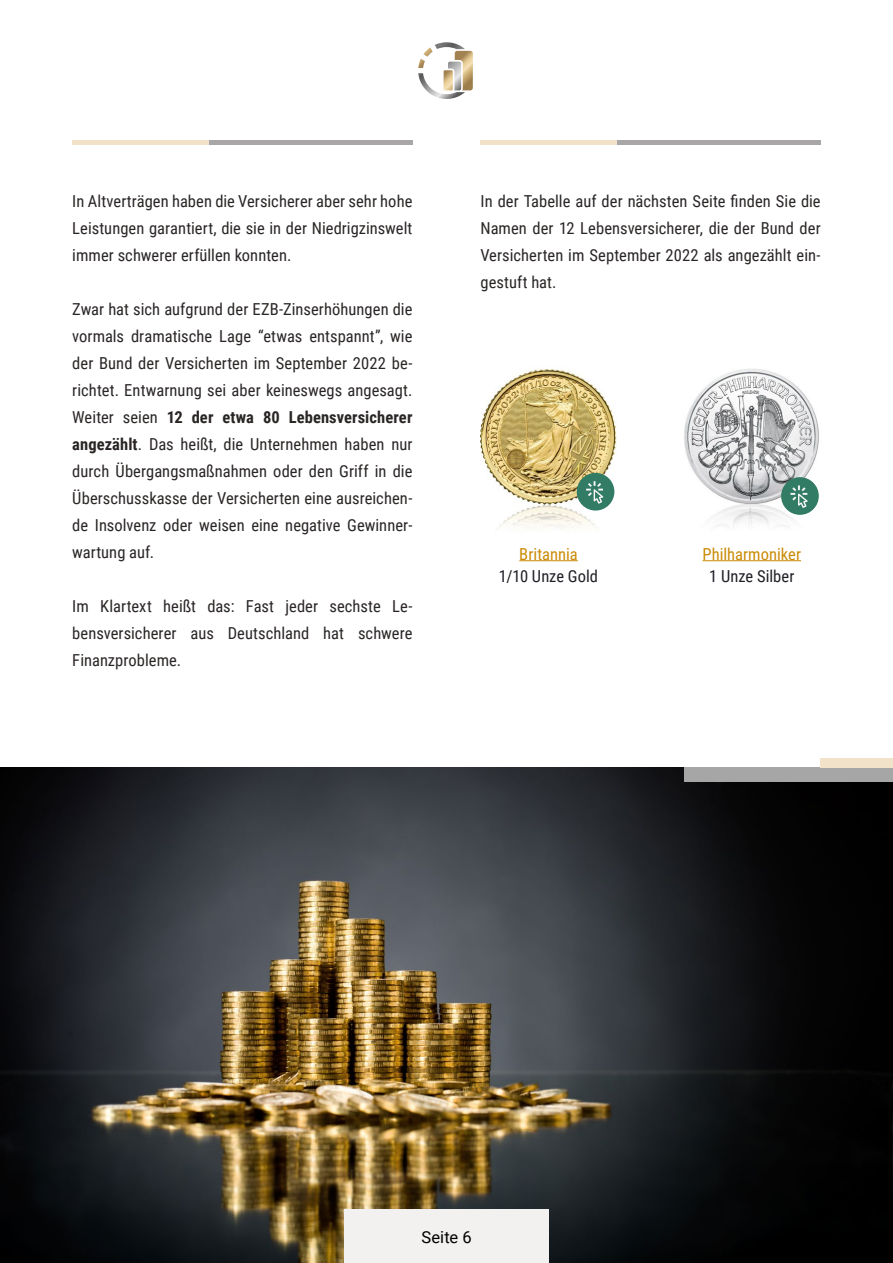
<style>
.page{position:relative;width:893px;height:1263px;background:#fff}
.page>*{position:absolute;margin:0;border:0;box-sizing:border-box;transform-origin:0 0}
.t1{font:16.5px/27px "Roboto Condensed";letter-spacing:.005em;color:#292524;text-align:justify}
.t2{font:16.5px "Roboto Condensed";color:#ca8a04}
.t3{font:16.5px "Roboto Condensed";color:#1e1f25}
.t4{font:16.5px "Roboto";letter-spacing:.005em;color:#000}
.s1{font-weight:700}
</style>
<div class="page">
<div style="left:208px;top:140px;width:204px;height:5px;background:#a8a6a6"></div>
<div style="left:617px;top:140px;width:204px;height:5px;background:#a8a6a6"></div>
<div style="left:72px;top:140px;width:136px;height:5px;background:#f2e2c9"></div>
<div style="left:480px;top:140px;width:137px;height:5px;background:#f2e2c9"></div>
<img style="left:0;top:767px;width:893px;height:496px">
<div style="left:685px;top:767px;width:208px;height:15px;background:#a6a6a6"></div>
<div style="left:821px;top:758px;width:72px;height:9px;background:#f2e2c9"></div>
<img style="left:480px;top:368px;width:137px;height:160px">
<img style="left:684px;top:369px;width:135px;height:157px">
<hr style="left:519px;top:560px;width:59px;height:1px;background:#ca8a04">
<hr style="left:703px;top:560px;width:98px;height:1px;background:#ca8a04">
<div style="left:577px;top:473px;width:37px;height:37px;background:#327c65;border-radius:50%"></div>
<svg style="left:586px;top:481px;width:17px;height:23px"></svg>
<div style="left:781px;top:477px;width:38px;height:38px;background:#327c65;border-radius:50%"></div>
<svg style="left:790px;top:485px;width:18px;height:23px"></svg>
<svg style="left:418px;top:42px;width:55px;height:57px"></svg>
<div style="left:344px;top:1210px;width:205px;height:53px;background:#f2f1f0"></div>
<p class="t1" style="left:72px;top:187px;width:342px">In Altverträgen haben die Versicherer aber sehr hohe Leistungen garantiert, die sie in der Niedrigzinswelt immer schwerer erfüllen konnten.</p>
<p class="t1" style="left:72px;top:295px;width:342px">Zwar hat sich aufgrund der EZB-Zinserhöhungen die vormals dramatische Lage “etwas entspannt”, wie der Bund der Versicherten im September 2022 be&shy;richtet. Entwarnung sei aber keineswegs angesagt.<br>Weiter seien <span class="s1">12 der etwa 80 Lebensversicherer angezählt</span>. Das heißt, die Unternehmen haben nur durch Übergangsmaßnahmen oder den Griff in die Überschusskasse der Versicherten eine ausreichen&shy;de Insolvenz oder weisen eine negative Gewinner&shy;wartung auf.</p>
<p class="t1" style="left:72px;top:592px;width:342px">Im Klartext heißt das: Fast jeder sechste Le&shy;bensversicherer aus Deutschland hat schwere Finanzprobleme.</p>
<p class="t1" style="left:480px;top:187px;width:342px">In der Tabelle auf der nächsten Seite finden Sie die Namen der 12 Lebensversicherer, die der Bund der Versicherten im September 2022 als angezählt ein&shy;gestuft hat.</p>
<p class="t2" style="left:519px;top:542px;width:60px">Britannia</p>
<p class="t3" style="left:499px;top:565px;width:101px">1/10 Unze Gold</p>
<p class="t2" style="left:703px;top:542px;width:100px">Philharmoniker</p>
<p class="t3" style="left:709px;top:565px;width:87px">1 Unze Silber</p>
<p class="t4" style="left:421px;top:1225px;width:52px">Seite 6</p>
</div>
